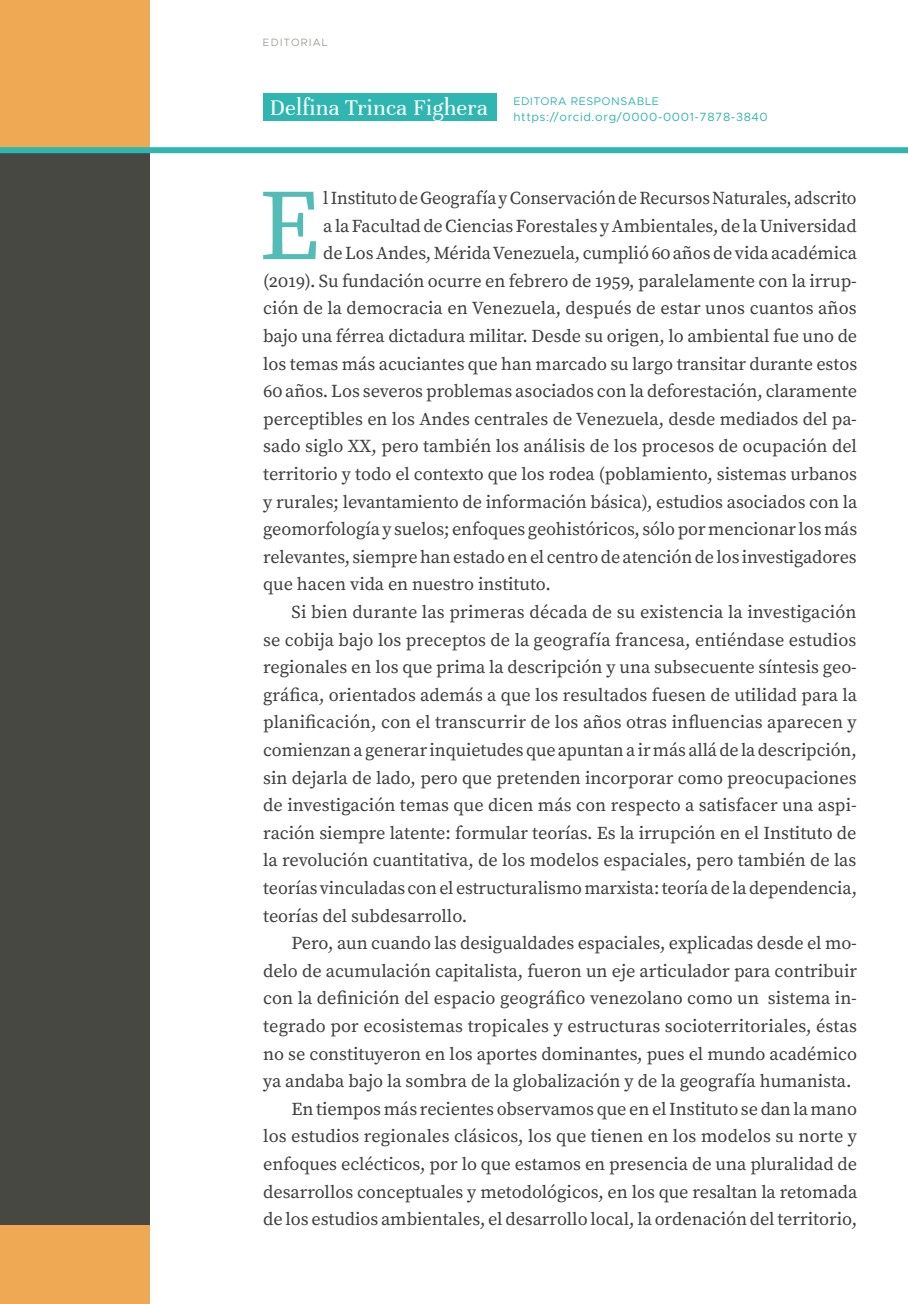
<style>
.page{position:relative;width:908px;height:1304px;background:#fff}
.page>*{position:absolute;margin:0;border:0;box-sizing:border-box;transform-origin:0 0}
.t1{font:100.8px "Source Serif Pro";color:#53bcb6}
.t2{font:24px "Unna";letter-spacing:.01em;color:#fff}
.t3{font:18.2px "Source Serif Pro";color:#3e3e3f}
.t4{font:12px "Metropolis";letter-spacing:.05em;color:#2fb6b0}
.t5{font:11.2px "Metropolis";letter-spacing:.05em;color:#2fb6b0}
.t6{font:300 10.6px "Metropolis";letter-spacing:.12em;color:#929086}
</style>
<div class="page">
<div style="left:0;top:0;width:149px;height:1304px;background:#efa954"></div>
<div style="left:0;top:150px;width:149px;height:1075px;background:#474841"></div>
<div style="left:0;top:147px;width:907px;height:6px;background:#2fb6b0"></div>
<div style="left:263px;top:94px;width:233px;height:27px;background:#2fb6b0"></div>
<p class="t6" style="left:263px;top:36px;width:66px">EDITORIAL</p>
<h2 class="t2" style="left:270px;top:94px;width:219px">Delfina Trinca Fighera</h2>
<p class="t5" style="left:513px;top:94px;width:147px">EDITORA RESPONSABLE</p>
<p class="t4" style="left:513px;top:110px;width:256px">https://orcid.org/0000-0001-7878-3840</p>
<h1 class="t1" style="left:258px;top:167px;width:62px">E</h1>
<p class="t3" style="left:323px;top:187px;width:534px">l Instituto de Geografía y Conservación de Recursos Naturales, adscrito</p>
<p class="t3" style="left:323px;top:215px;width:534px">a la Facultad de Ciencias Forestales y Ambientales, de la Universidad</p>
<p class="t3" style="left:323px;top:242px;width:535px">de Los Andes, Mérida Venezuela, cumplió 60 años de vida académica</p>
<p class="t3" style="left:263px;top:270px;width:595px">(2019). Su fundación ocurre en febrero de 1959, paralelamente con la irrup-</p>
<p class="t3" style="left:263px;top:298px;width:594px">ción de la democracia en Venezuela, después de estar unos cuantos años</p>
<p class="t3" style="left:263px;top:325px;width:595px">bajo una férrea dictadura militar. Desde su origen, lo ambiental fue uno de</p>
<p class="t3" style="left:263px;top:353px;width:595px">los temas más acuciantes que han marcado su largo transitar durante estos</p>
<p class="t3" style="left:263px;top:380px;width:595px">60 años. Los severos problemas asociados con la deforestación, claramente</p>
<p class="t3" style="left:263px;top:408px;width:595px">perceptibles en los Andes centrales de Venezuela, desde mediados del pa-</p>
<p class="t3" style="left:263px;top:436px;width:595px">sado siglo XX, pero también los análisis de los procesos de ocupación del</p>
<p class="t3" style="left:263px;top:463px;width:595px">territorio y todo el contexto que los rodea (poblamiento, sistemas urbanos</p>
<p class="t3" style="left:263px;top:491px;width:595px">y rurales; levantamiento de información básica), estudios asociados con la</p>
<p class="t3" style="left:263px;top:518px;width:595px">geomorfología y suelos; enfoques geohistóricos, sólo por mencionar los más</p>
<p class="t3" style="left:263px;top:546px;width:594px">relevantes, siempre han estado en el centro de atención de los investigadores</p>
<p class="t3" style="left:263px;top:574px;width:289px">que hacen vida en nuestro instituto.</p>
<p class="t3" style="left:291px;top:601px;width:566px">Si bien durante las primeras década de su existencia la investigación</p>
<p class="t3" style="left:263px;top:629px;width:594px">se cobija bajo los preceptos de la geografía francesa, entiéndase estudios</p>
<p class="t3" style="left:263px;top:656px;width:595px">regionales en los que prima la descripción y una subsecuente síntesis geo-</p>
<p class="t3" style="left:263px;top:684px;width:595px">gráfica, orientados además a que los resultados fuesen de utilidad para la</p>
<p class="t3" style="left:263px;top:712px;width:595px">planificación, con el transcurrir de los años otras influencias aparecen y</p>
<p class="t3" style="left:263px;top:739px;width:595px">comienzan a generar inquietudes que apuntan a ir más allá de la descripción,</p>
<p class="t3" style="left:263px;top:767px;width:595px">sin dejarla de lado, pero que pretenden incorporar como preocupaciones</p>
<p class="t3" style="left:263px;top:794px;width:595px">de investigación temas que dicen más con respecto a satisfacer una aspi-</p>
<p class="t3" style="left:263px;top:822px;width:594px">ración siempre latente: formular teorías. Es la irrupción en el Instituto de</p>
<p class="t3" style="left:263px;top:850px;width:594px">la revolución cuantitativa, de los modelos espaciales, pero también de las</p>
<p class="t3" style="left:263px;top:877px;width:595px">teorías vinculadas con el estructuralismo marxista: teoría de la dependencia,</p>
<p class="t3" style="left:263px;top:905px;width:206px">teorías del subdesarrollo.</p>
<p class="t3" style="left:291px;top:932px;width:566px">Pero, aun cuando las desigualdades espaciales, explicadas desde el mo-</p>
<p class="t3" style="left:263px;top:960px;width:595px">delo de acumulación capitalista, fueron un eje articulador para contribuir</p>
<p class="t3" style="left:263px;top:988px;width:595px">con la definición del espacio geográfico venezolano como un sistema in-</p>
<p class="t3" style="left:263px;top:1015px;width:595px">tegrado por ecosistemas tropicales y estructuras socioterritoriales, éstas</p>
<p class="t3" style="left:263px;top:1043px;width:595px">no se constituyeron en los aportes dominantes, pues el mundo académico</p>
<p class="t3" style="left:263px;top:1070px;width:589px">ya andaba bajo la sombra de la globalización y de la geografía humanista.</p>
<p class="t3" style="left:291px;top:1098px;width:567px">En tiempos más recientes observamos que en el Instituto se dan la mano</p>
<p class="t3" style="left:263px;top:1126px;width:595px">los estudios regionales clásicos, los que tienen en los modelos su norte y</p>
<p class="t3" style="left:263px;top:1153px;width:595px">enfoques eclécticos, por lo que estamos en presencia de una pluralidad de</p>
<p class="t3" style="left:263px;top:1181px;width:595px">desarrollos conceptuales y metodológicos, en los que resaltan la retomada</p>
<p class="t3" style="left:263px;top:1208px;width:595px">de los estudios ambientales, el desarrollo local, la ordenación del territorio,</p>
</div>
